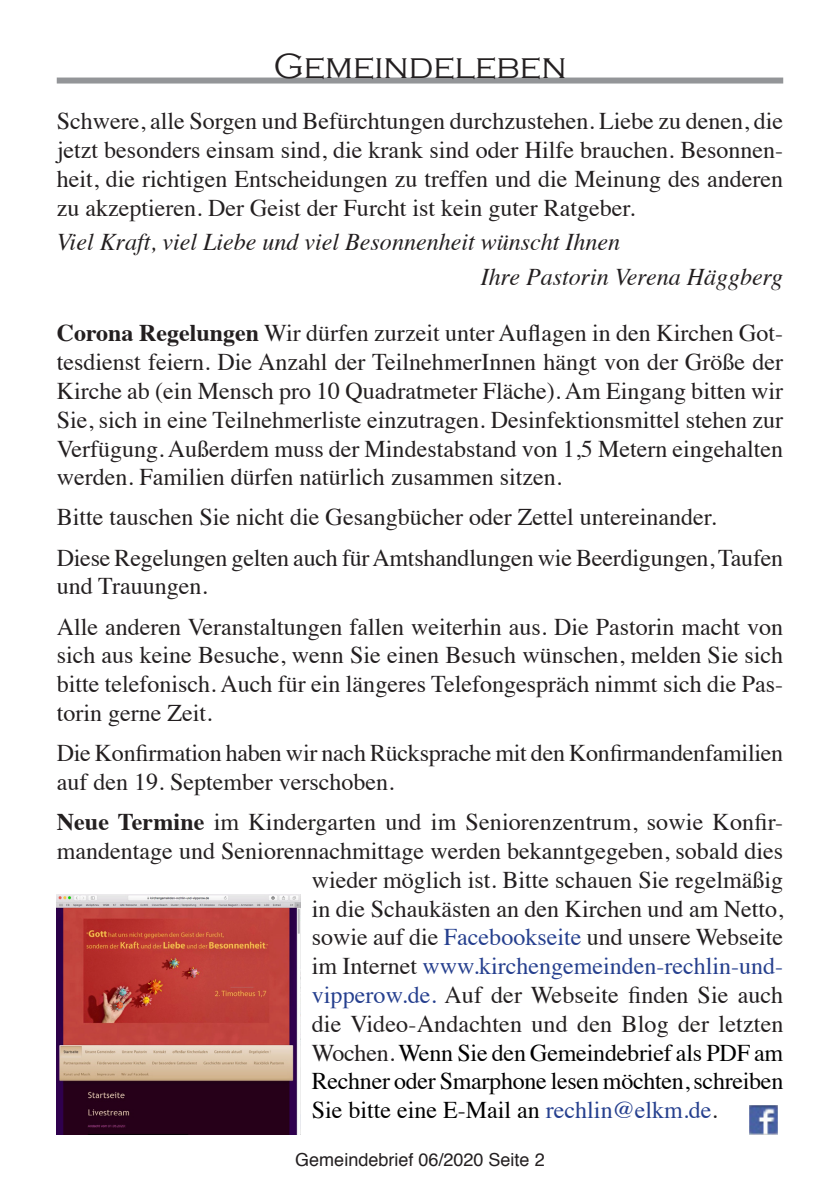
<style>
.page{position:relative;width:840px;height:1191px;background:#fff}
.page>*{position:absolute;margin:0;border:0;box-sizing:border-box;transform-origin:0 0}
.Überschrift{font:300 36px "Copperplate Gothic";color:#231f20}
.Fließtext{font:24px/28.8px "Times";color:#231f20;text-align:justify}
.Fließtext-2{font:24px "Times";letter-spacing:-.01em;color:#000}
.Fließtext-3{font:italic 24px "Times";color:#231f20}
.Fließtext-4{font:24px "Times";color:#253f8e}
.Fließtext-5{font:18px "Helvetica";color:#231f20}
.s1{font-weight:700}
.s2{color:#253f8e}
.s3{color:#231f20}
</style>
<div class="page">
<div style="left:57px;top:78px;width:725px;height:6px;background:#939598"></div>
<img style="left:749px;top:1106px;width:27px;height:28px">
<img style="left:57px;top:894px;width:243px;height:240px">
<p class="Überschrift" style="left:273px;top:46px;width:294px">GEMEINDELEBEN</p>
<p class="Fließtext" style="left:57px;top:105px;width:727px">Schwere, alle Sorgen und Befürchtungen durchzustehen. Liebe zu denen, die jetzt besonders einsam sind, die krank sind oder Hilfe brauchen. Besonnen&shy;heit, die richtigen Entscheidungen zu treffen und die Meinung des anderen zu akzeptieren. Der Geist der Furcht ist kein guter Ratgeber.</p>
<p class="Fließtext-3" style="left:57px;top:221px;width:564px">Viel Kraft, viel Liebe und viel Besonnenheit wünscht Ihnen</p>
<p class="Fließtext-3" style="left:480px;top:256px;width:303px">Ihre Pastorin Verena Häggberg</p>
<p class="Fließtext" style="left:57px;top:317px;width:727px"><span class="s1">Corona Regelungen</span> Wir dürfen zurzeit unter Auflagen in den Kirchen Got&shy;tesdienst feiern. Die Anzahl der TeilnehmerInnen hängt von der Größe der Kirche ab (ein Mensch pro 10 Quadratmeter Fläche). Am Eingang bitten wir Sie, sich in eine Teilnehmerliste einzutragen. Desinfektionsmittel stehen zur Verfügung. Außerdem muss der Mindestabstand von 1,5 Metern eingehalten werden. Familien dürfen natürlich zusammen sitzen.</p>
<p class="Fließtext" style="left:57px;top:501px;width:661px">Bitte tauschen Sie nicht die Gesangbücher oder Zettel untereinander.</p>
<p class="Fließtext" style="left:57px;top:541px;width:727px">Diese Regelungen gelten auch für Amtshandlungen wie Beerdigungen, Taufen und Trauungen.</p>
<p class="Fließtext" style="left:57px;top:610px;width:727px">Alle anderen Veranstaltungen fallen weiterhin aus. Die Pastorin macht von sich aus keine Besuche, wenn Sie einen Besuch wünschen, melden Sie sich bitte telefonisch. Auch für ein längeres Telefongespräch nimmt sich die Pas&shy;torin gerne Zeit.</p>
<p class="Fließtext" style="left:57px;top:736px;width:727px">Die Konfirmation haben wir nach Rücksprache mit den Konfirmandenfamilien auf den 19. September verschoben.</p>
<p class="Fließtext" style="left:57px;top:805px;width:727px"><span class="s1">Neue Termine</span> im Kindergarten und im Seniorenzentrum, sowie Konfir-</p>
<p class="Fließtext" style="left:57px;top:834px;width:727px">mandentage und Seniorennachmittage werden bekanntgegeben, sobald dies</p>
<p class="Fließtext" style="left:311px;top:863px;width:473px">wieder möglich ist. Bitte schauen Sie regelmäßig</p>
<p class="Fließtext" style="left:311px;top:892px;width:473px">in die Schaukästen an den Kirchen und am Netto,</p>
<p class="Fließtext" style="left:311px;top:921px;width:473px">sowie auf die <span class="s2">Facebookseite</span> und unsere Webseite</p>
<p class="Fließtext-4" style="left:311px;top:943px;width:473px"><span class="s3">im Internet</span> www.kirchengemeinden-rechlin-und-</p>
<p class="Fließtext" style="left:311px;top:978px;width:473px"><span class="s2">vipperow.de.</span> Auf der Webseite finden Sie auch</p>
<p class="Fließtext" style="left:311px;top:1007px;width:473px">die Video-Andachten und den Blog der letzten</p>
<p class="Fließtext-2" style="left:311px;top:1030px;width:472px"><span class="s3">Wochen.</span> Wenn Sie den Gemeindebrief als PDF am</p>
<p class="Fließtext-2" style="left:311px;top:1059px;width:473px">Rechner oder Smarphone lesen möchten, schreiben</p>
<p class="Fließtext-2" style="left:311px;top:1087px;width:407px">Sie bitte eine E-Mail an <span class="s2">rechlin@elkm.de</span><span class="s3">.</span></p>
<p class="Fließtext-5" style="left:295px;top:1145px;width:251px">Gemeindebrief 06/2020 Seite 2</p>
</div>
